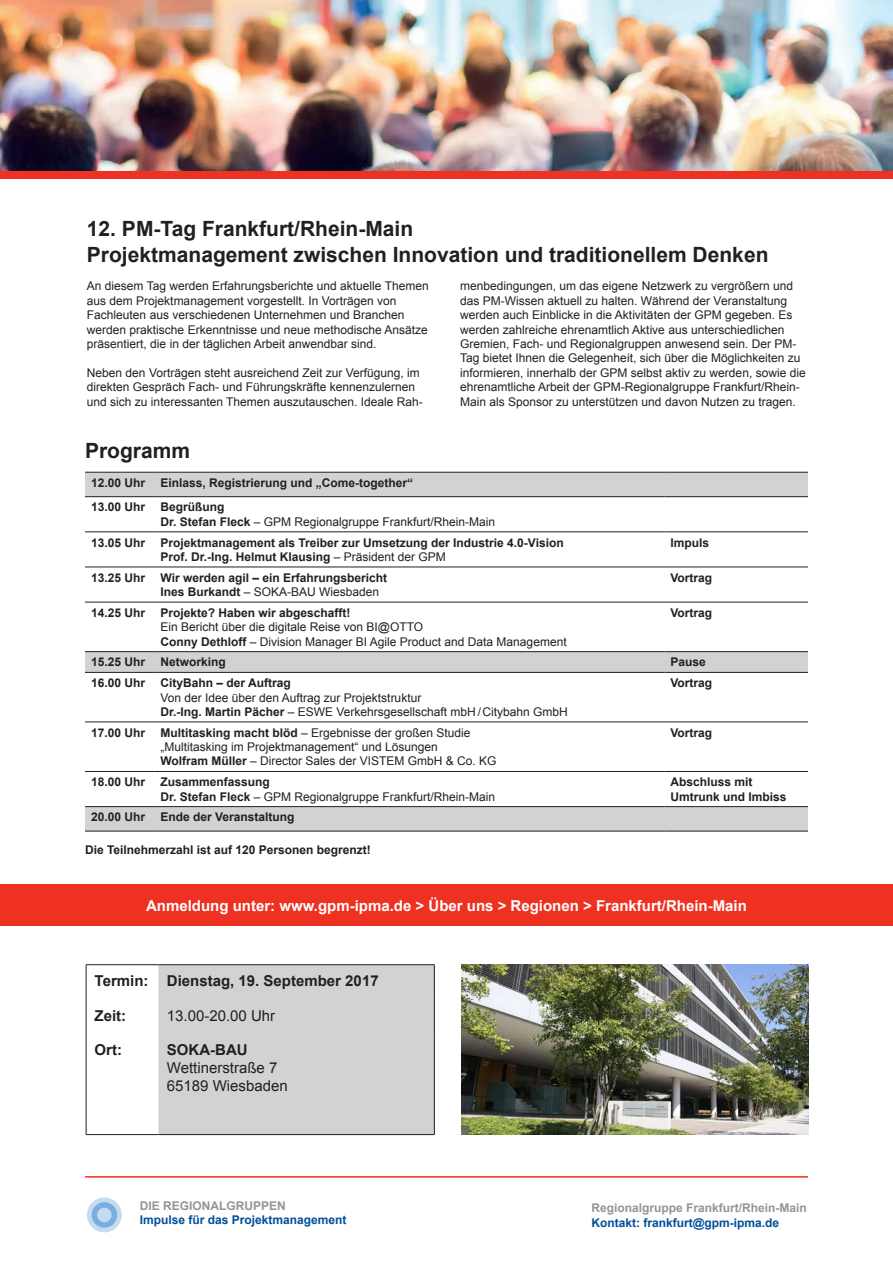
<style>
.page{position:relative;width:893px;height:1263px;background:#fff}
.page>*{position:absolute;margin:0;border:0;box-sizing:border-box;transform-origin:0 0}
.Fliesstext{font:700 21px/25.2px "Arial";color:#231f20}
.Headline{font:700 21px "Arial";color:#231f20}
.Subheadline{font:700 15px "Arial";color:#fff}
.Fliesstext-2{font:15px/18px "Arial";color:#231f20}
.Fliesstext-3{font:700 15px "Arial";color:#231f20}
.Fliesstext-4{font:12px/14.4px "Arial";color:#231f20}
.Tabelle{font:12px/14.4px "Arial";color:#231f20}
.Tabelle-2{font:700 12px/14.4px "Arial";color:#231f20}
.Fliesstext-5{font:700 12px "Arial";color:#014e99}
.Fliesstext-6{font:700 12px "Arial";color:#939598}
.Fliesstext-7{font:700 12px "Arial";color:#231f20}
.s1{font-weight:700}
.s2{font-weight:400}
</style>
<div class="page">
<div style="left:0;top:170px;width:893px;height:9px;background:#ef3122"></div>
<div style="left:87px;top:1197px;width:35px;height:35px;background:#c6daf0;border-radius:50%"></div>
<div style="left:92px;top:1202px;width:25px;height:26px;background:#79aede;border-radius:50%"></div>
<div style="left:97px;top:1208px;width:15px;height:14px;background:#c6daf0;border-radius:50%"></div>
<hr style="left:85px;top:1176px;width:723px;height:1px;background:#ef3122">
<svg style="left:85px;top:473px;width:723px;height:199px"></svg>
<svg style="left:85px;top:807px;width:723px;height:24px;background:#cdced0"></svg>
<hr style="left:85px;top:472px;width:69px;height:1px;background:#231f20">
<hr style="left:154px;top:472px;width:510px;height:1px;background:#231f20">
<hr style="left:664px;top:472px;width:144px;height:1px;background:#231f20">
<hr style="left:85px;top:496px;width:69px;height:1px;background:#231f20">
<hr style="left:154px;top:496px;width:510px;height:1px;background:#231f20">
<hr style="left:664px;top:496px;width:144px;height:1px;background:#231f20">
<hr style="left:85px;top:532px;width:69px;height:1px;background:#231f20">
<hr style="left:154px;top:532px;width:510px;height:1px;background:#231f20">
<hr style="left:664px;top:532px;width:144px;height:1px;background:#231f20">
<hr style="left:85px;top:567px;width:69px;height:1px;background:#231f20">
<hr style="left:154px;top:567px;width:510px;height:1px;background:#231f20">
<hr style="left:664px;top:567px;width:144px;height:1px;background:#231f20">
<hr style="left:85px;top:602px;width:69px;height:1px;background:#231f20">
<hr style="left:154px;top:602px;width:510px;height:1px;background:#231f20">
<hr style="left:664px;top:602px;width:144px;height:1px;background:#231f20">
<hr style="left:85px;top:651px;width:69px;height:1px;background:#231f20">
<hr style="left:154px;top:651px;width:510px;height:1px;background:#231f20">
<hr style="left:664px;top:651px;width:144px;height:1px;background:#231f20">
<hr style="left:85px;top:672px;width:69px;height:1px;background:#231f20">
<hr style="left:154px;top:672px;width:510px;height:1px;background:#231f20">
<hr style="left:664px;top:672px;width:144px;height:1px;background:#231f20">
<hr style="left:85px;top:722px;width:69px;height:1px;background:#231f20">
<hr style="left:154px;top:722px;width:510px;height:1px;background:#231f20">
<hr style="left:664px;top:722px;width:144px;height:1px;background:#231f20">
<hr style="left:85px;top:771px;width:69px;height:1px;background:#231f20">
<hr style="left:154px;top:771px;width:510px;height:1px;background:#231f20">
<hr style="left:664px;top:771px;width:144px;height:1px;background:#231f20">
<hr style="left:85px;top:806px;width:69px;height:1px;background:#231f20">
<hr style="left:154px;top:806px;width:510px;height:1px;background:#231f20">
<hr style="left:664px;top:806px;width:144px;height:1px;background:#231f20">
<hr style="left:85px;top:831px;width:69px;height:1px;background:#231f20">
<hr style="left:154px;top:831px;width:510px;height:1px;background:#231f20">
<hr style="left:664px;top:831px;width:144px;height:1px;background:#231f20">
<div style="left:0;top:884px;width:893px;height:42px;background:#ef3122"></div>
<div style="left:158px;top:965px;width:276px;height:169px;background:#d1d2d4"></div>
<hr style="left:86px;top:964px;width:72px;height:1px;background:#231f20">
<hr style="left:86px;top:965px;width:1px;height:34px;background:#231f20">
<hr style="left:158px;top:964px;width:276px;height:1px;background:#231f20">
<hr style="left:434px;top:965px;width:1px;height:34px;background:#231f20">
<hr style="left:434px;top:999px;width:1px;height:34px;background:#231f20">
<hr style="left:86px;top:1033px;width:1px;height:101px;background:#231f20">
<hr style="left:434px;top:1033px;width:1px;height:101px;background:#231f20">
<hr style="left:86px;top:1134px;width:72px;height:1px;background:#231f20">
<hr style="left:158px;top:1134px;width:276px;height:1px;background:#231f20">
<hr style="left:86px;top:999px;width:1px;height:34px;background:#231f20">
<img style="left:461px;top:964px;width:347px;height:171px">
<img style="left:0;top:0;width:893px;height:170px">
<p class="Fliesstext" style="left:87px;top:217px;width:683px">12. PM-Tag Frankfurt/Rhein-Main<br>Projektmanagement zwischen Innovation und traditionellem Denken</p>
<p class="Fliesstext-4" style="left:87px;top:279px;width:343px">An diesem Tag werden Erfahrungsberichte und aktuelle Themen aus dem Projektmanagement vorgestellt. In Vorträgen von Fachleuten aus verschiedenen Unternehmen und Branchen werden praktische Erkenntnisse und neue methodische Ansätze präsentiert, die in der täglichen Arbeit anwendbar sind.</p>
<p class="Fliesstext-4" style="left:87px;top:366px;width:337px">Neben den Vorträgen steht ausreichend Zeit zur Verfügung, im direkten Gespräch Fach- und Führungskräfte kennenzulernen und sich zu interessanten Themen auszutauschen. Ideale Rah-</p>
<p class="Fliesstext-4" style="left:460px;top:279px;width:347px">menbedingungen, um das eigene Netzwerk zu vergrößern und das PM-Wissen aktuell zu halten. Während der Veranstaltung werden auch Einblicke in die Aktivitäten der GPM gegeben. Es werden zahlreiche ehrenamtlich Aktive aus unterschiedlichen Gremien, Fach- und Regionalgruppen anwesend sein. Der PM-Tag bietet Ihnen die Gelegenheit, sich über die Möglichkeiten zu informieren, innerhalb der GPM selbst aktiv zu werden, sowie die ehrenamtliche Arbeit der GPM-Regionalgruppe Frankfurt/Rhein-Main als Sponsor zu unterstützen und davon Nutzen zu tragen.</p>
<p class="Headline" style="left:85px;top:436px;width:107px">Programm</p>
<p class="Tabelle-2" style="left:91px;top:476px;width:56px">12.00 Uhr</p>
<p class="Tabelle-2" style="left:160px;top:476px;width:254px">Einlass, Registrierung und „Come-together“</p>
<p class="Tabelle-2" style="left:91px;top:500px;width:56px">13.00 Uhr</p>
<p class="Tabelle-2" style="left:160px;top:500px;width:65px">Begrüßung</p>
<p class="Tabelle" style="left:160px;top:514px;width:336px"><span class="s1">Dr. Stefan Fleck</span> – GPM Regionalgruppe Frankfurt/Rhein-Main</p>
<p class="Tabelle-2" style="left:91px;top:535px;width:56px">13.05 Uhr</p>
<p class="Tabelle-2" style="left:160px;top:535px;width:405px">Projektmanagement als Treiber zur Umsetzung der Industrie 4.0-Vision</p>
<p class="Tabelle-2" style="left:160px;top:550px;width:287px">Prof. Dr.-Ing. Helmut Klausing <span class="s2">– Präsident der GPM</span></p>
<p class="Tabelle-2" style="left:91px;top:571px;width:56px">13.25 Uhr</p>
<p class="Tabelle-2" style="left:160px;top:571px;width:228px">Wir werden agil – ein Erfahrungsbericht</p>
<p class="Tabelle" style="left:160px;top:585px;width:220px"><span class="s1">Ines Burkandt</span> – SOKA-BAU Wiesbaden</p>
<p class="Tabelle-2" style="left:670px;top:535px;width:40px">Impuls</p>
<p class="Tabelle-2" style="left:670px;top:571px;width:43px">Vortrag</p>
<p class="Tabelle-2" style="left:91px;top:606px;width:56px">14.25 Uhr</p>
<p class="Tabelle" style="left:160px;top:605px;width:408px"><span class="s1">Projekte? Haben wir abgeschafft!<br></span>Ein Bericht über die digitale Reise von BI@OTTO<br><span class="s1">Conny Dethloff</span> – Division Manager BI Agile Product and Data Management</p>
<p class="Tabelle-2" style="left:670px;top:606px;width:43px">Vortrag</p>
<p class="Tabelle-2" style="left:91px;top:655px;width:56px">15.25 Uhr</p>
<p class="Tabelle-2" style="left:160px;top:655px;width:67px">Networking</p>
<p class="Tabelle-2" style="left:670px;top:655px;width:37px">Pause</p>
<p class="Tabelle-2" style="left:91px;top:676px;width:56px">16.00 Uhr</p>
<p class="Tabelle" style="left:160px;top:676px;width:409px"><span class="s1">CityBahn – der Auftrag<br></span>Von der Idee über den Auftrag zur Projektstruktur<br><span class="s1">Dr.-Ing. Martin Pächer</span> – ESWE Verkehrsgesellschaft mbH / Citybahn GmbH</p>
<p class="Tabelle-2" style="left:670px;top:676px;width:43px">Vortrag</p>
<p class="Tabelle-2" style="left:91px;top:726px;width:56px">17.00 Uhr</p>
<p class="Tabelle" style="left:160px;top:725px;width:312px"><span class="s1">Multitasking macht blöd</span> – Ergebnisse der großen Studie „Multitasking im Projektmanagement“ und Lösungen</p>
<p class="Tabelle" style="left:160px;top:754px;width:337px"><span class="s1">Wolfram Müller</span> – Director Sales der VISTEM GmbH &amp; Co. KG</p>
<p class="Tabelle-2" style="left:670px;top:726px;width:43px">Vortrag</p>
<p class="Tabelle-2" style="left:91px;top:775px;width:56px">18.00 Uhr</p>
<p class="Tabelle-2" style="left:160px;top:775px;width:111px">Zusammenfassung</p>
<p class="Tabelle" style="left:160px;top:789px;width:336px"><span class="s1">Dr. Stefan Fleck</span> – GPM Regionalgruppe Frankfurt/Rhein-Main</p>
<p class="Tabelle-2" style="left:91px;top:810px;width:56px">20.00 Uhr</p>
<p class="Tabelle-2" style="left:160px;top:810px;width:136px">Ende der Veranstaltung</p>
<p class="Fliesstext-7" style="left:85px;top:842px;width:287px">Die Teilnehmerzahl ist auf 120 Personen begrenzt!</p>
<p class="Tabelle-2" style="left:670px;top:775px;width:118px">Abschluss mit<br>Umtrunk und Imbiss</p>
<p class="Subheadline" style="left:146px;top:895px;width:602px">Anmeldung unter: www.gpm-ipma.de &gt; Über uns &gt; Regionen &gt; Frankfurt/Rhein-Main</p>
<p class="Fliesstext-3" style="left:95px;top:971px;width:55px">Termin:</p>
<p class="Fliesstext-3" style="left:167px;top:971px;width:213px">Dienstag, 19. September 2017</p>
<p class="Fliesstext-3" style="left:95px;top:1005px;width:33px">Zeit:</p>
<p class="Fliesstext-2" style="left:167px;top:1006px;width:110px">13.00-20.00 Uhr</p>
<p class="Fliesstext-3" style="left:95px;top:1039px;width:29px">Ort:</p>
<p class="Fliesstext-2" style="left:167px;top:1041px;width:122px"><span class="s1">SOKA-BAU<br></span>Wettinerstraße 7<br>65189 Wiesbaden</p>
<p class="Fliesstext-6" style="left:140px;top:1198px;width:148px">DIE REGIONALGRUPPEN</p>
<p class="Fliesstext-5" style="left:140px;top:1212px;width:208px">Impulse für das Projektmanagement</p>
<p class="Fliesstext-6" style="left:591px;top:1200px;width:217px">Regionalgruppe Frankfurt/Rhein-Main</p>
<p class="Fliesstext-5" style="left:591px;top:1214px;width:189px">Kontakt: frankfurt@gpm-ipma.de</p>
</div>
